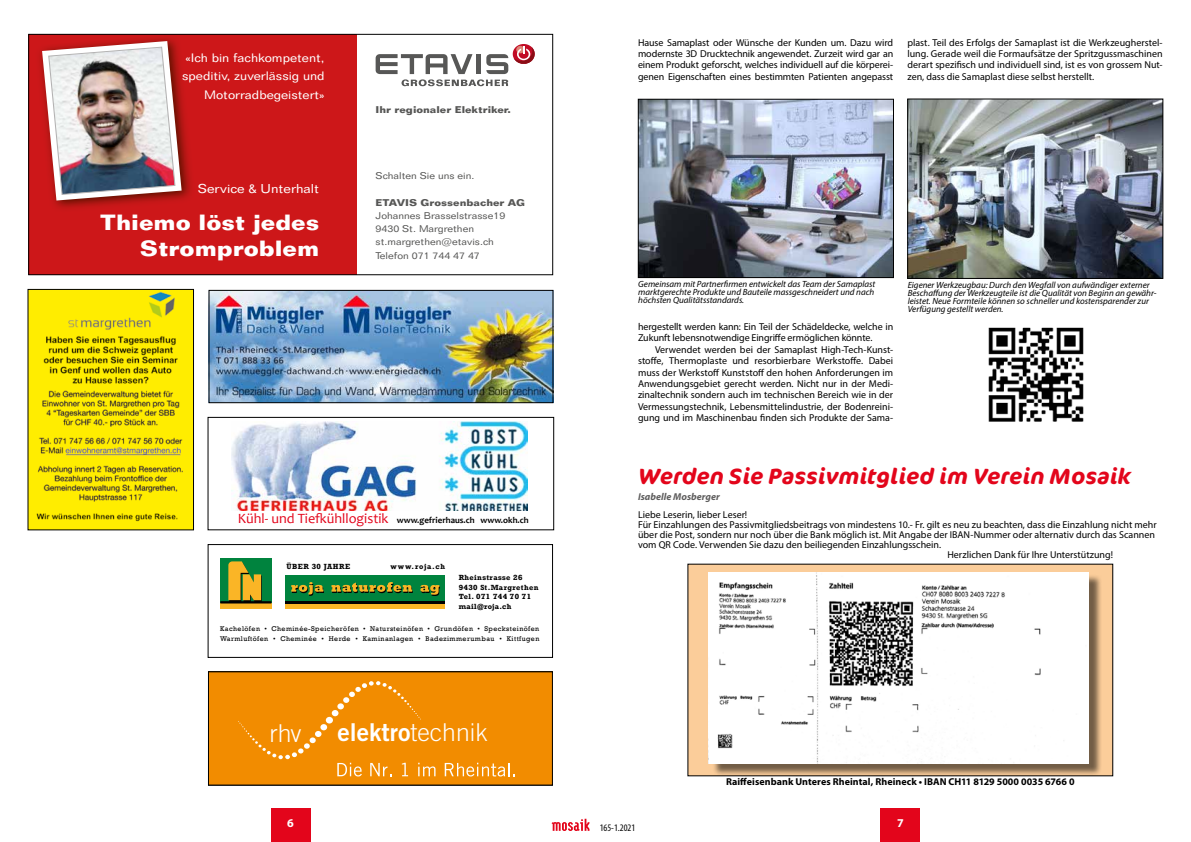
<style>
.page{position:relative;width:1191px;height:842px;background:#fff}
.page>*{position:absolute;margin:0;border:0;box-sizing:border-box;transform-origin:0 0}
.t1{font:24.6px "Trade Gothic Bold Two";color:#fff}
.t2{font:300 24.6px "Trade Gothic";color:#fff}
.t3{font:italic 700 22px "Cocon Pro";color:#e3051b}
.t4{font:700 21.6px/25.9px "Folio BT";color:#fff;text-align:right;scale:1.1 1}
.t5{font:12.6px "Folio BT";color:#fff;scale:1.1 1}
.t6{font:12px/18.6px "Folio BT";color:#fff;text-align:right;scale:1.1 1}
.t7{font:700 12px "Myriad Pro";color:#fff}
.t8{font:10px/11.4px "Myriad Pro";color:#000;text-align:justify}
.t9{font:700 10px "Myriad Pro";letter-spacing:.005em;color:#000}
.t10{font:italic 700 10px "Myriad Pro";color:#5f5e5e}
.t11{font:condensed 10px "Myriad Pro";color:#000}
.t12{font:9.6px/13.2px "Folio BT";color:#575756;scale:1.1 1}
.t13{font:700 9.6px "Folio BT";color:#575756;scale:1.1 1}
.t14{font:italic 9px/8px "Myriad Pro";color:#000}
.t15{font:700 8.9px "Candara";color:#000}
.t16{font:7px/9.5px "Rockwell";letter-spacing:.06em;color:#000}
.t17{font:700 7px/9.6px "Rockwell";letter-spacing:.06em;color:#000}
.t18{font:700 7px "Rockwell";letter-spacing:.105em;color:#000}
.s1{font-weight:400;font-size:14.2px;color:#e3051b}
.s2{font-family:"Trade Gothic";font-weight:300}
</style>
<div class="page">
<div style="left:271px;top:808px;width:39px;height:34px;background:#e3051b"></div>
<svg style="left:551px;top:819px;width:38px;height:12px"></svg>
<div style="left:880px;top:808px;width:40px;height:34px;background:#e3051b"></div>
<img style="left:211px;top:292px;width:340px;height:109px">
<div style="left:209px;top:290px;width:344px;height:113px;border:1px solid #000"></div>
<div style="left:210px;top:673px;width:340px;height:110px;background:#f28c00"></div>
<div style="left:208px;top:671px;width:344px;height:114px;border:1px solid #000"></div>
<div style="left:29px;top:34px;width:328px;height:241px;background:#cd1719"></div>
<img style="left:40px;top:38px;width:151px;height:170px">
<img style="left:42px;top:41px;width:140px;height:159px">
<svg style="left:375px;top:44px;width:159px;height:42px"></svg>
<div style="left:28px;top:34px;width:525px;height:241px;border:1px solid #000"></div>
<img style="left:232px;top:421px;width:295px;height:90px">
<div style="left:208px;top:417px;width:346px;height:113px;border:1px solid #000"></div>
<div style="left:220px;top:558px;width:51px;height:45px;background:#00833e"></div>
<div style="left:220px;top:603px;width:51px;height:6px;background:#fab526"></div>
<div style="left:285px;top:604px;width:160px;height:5px;background:#fab526"></div>
<div style="left:285px;top:575px;width:160px;height:29px;background:#00833e"></div>
<svg style="left:291px;top:582px;width:33px;height:14px"></svg>
<svg style="left:331px;top:582px;width:82px;height:11px"></svg>
<svg style="left:420px;top:585px;width:20px;height:11px"></svg>
<hr style="left:285px;top:601px;width:160px;height:3px;background:#000">
<svg style="left:220px;top:561px;width:51px;height:42px"></svg>
<div style="left:208px;top:544px;width:345px;height:114px;border:1px solid #000"></div>
<img style="left:640px;top:101px;width:251px;height:175px">
<div style="left:638px;top:99px;width:255px;height:179px;border:1px solid #000"></div>
<img style="left:909px;top:101px;width:252px;height:176px">
<div style="left:907px;top:99px;width:256px;height:180px;border:1px solid #000"></div>
<img style="left:30px;top:291px;width:162px;height:237px">
<div style="left:28px;top:289px;width:166px;height:241px;border:1px solid #000"></div>
<div style="left:688px;top:564px;width:424px;height:212px;background:#fbcd9a"></div>
<div style="left:712px;top:574px;width:390px;height:202px;background:#000;opacity:.55"></div>
<img style="left:709px;top:572px;width:379px;height:192px">
<img style="left:988px;top:327px;width:96px;height:95px">
<p class="t6" style="left:182px;top:48px;width:131px">«Ich bin fachkompetent, speditiv, zuverlässig und<br>Motorradbegeistert»</p>
<p class="t5" style="left:198px;top:180px;width:112px">Service &amp; Unterhalt</p>
<h3 class="t4" style="left:100px;top:209px;width:201px">Thiemo löst jedes<br>Stromproblem</h3>
<p class="t13" style="left:375px;top:104px;width:124px">Ihr regionaler Elektriker.</p>
<p class="t12" style="left:375px;top:169px;width:91px">Schalten Sie uns ein.</p>
<p class="t13" style="left:375px;top:196px;width:137px">ETAVIS Grossenbacher AG</p>
<p class="t12" style="left:375px;top:209px;width:119px">Johannes Brasselstrasse19<br>9430 St. Margrethen st.margrethen@etavis.ch<br>Telefon 071 744 47 47</p>
<p class="t15" style="left:238px;top:515px;width:292px"><span class="s1">Kühl- und Tiefkühllogistik</span> www.gefrierhaus.ch www.okh.ch</p>
<p class="t17" style="left:287px;top:561px;width:65px">ÜBER 30 JAHRE</p>
<p class="t18" style="left:390px;top:562px;width:56px">www.roja.ch</p>
<p class="t17" style="left:459px;top:573px;width:81px">Rheinstrasse 26<br>9430 St.Margrethen<br>Tel. 071 744 70 71 mail@roja.ch</p>
<p class="t16" style="left:220px;top:624px;width:321px">Kachelöfen • Cheminée-Speicheröfen • Natursteinöfen • Grundöfen • Specksteinöfen<br>Warmluftöfen • Cheminée • Herde • Kaminanlagen • Badezimmerumbau • Kittfugen</p>
<h1 class="t2" style="left:269px;top:718px;width:34px">rhv</h1>
<h1 class="t1" style="left:337px;top:717px;width:152px">elektro<span class="s2">technik</span></h1>
<p class="t7" style="left:287px;top:816px;width:8px">6</p>
<p class="t8" style="left:638px;top:36px;width:257px">Hause Samaplast oder Wünsche der Kunden um. Dazu wird modernste 3D Drucktechnik angewendet. Zurzeit wird gar an einem Produkt geforscht, welches individuell auf die körperei&shy;genen Eigenschaften eines bestimmten Patienten angepasst</p>
<p class="t8" style="left:907px;top:36px;width:257px">plast. Teil des Erfolgs der Samaplast ist die Werkzeugherstel&shy;lung. Gerade weil die Formaufsätze der Spritzgussmaschinen derart spezifisch und individuell sind, ist es von grossem Nut&shy;zen, dass die Samaplast diese selbst herstellt.</p>
<p class="t14" style="left:638px;top:280px;width:239px">Gemeinsam mit Partnerfirmen entwickelt das Team der Samaplast marktgerechte Produkte und Bauteile massgeschneidert und nach höchsten Qualitätsstandards.</p>
<p class="t14" style="left:907px;top:281px;width:250px">Eigener Werkzeugbau: Durch den Wegfall von aufwändiger externer Beschaffung der Werkzeugteile ist die Qualität von Beginn an gewähr&shy;leistet. Neue Formteile können so schneller und kostensparender zur Verfügung gestellt werden.</p>
<p class="t8" style="left:638px;top:321px;width:257px">hergestellt werden kann: Ein Teil der Schädeldecke, welche in<br>Zukunft lebensnotwendige Eingriffe ermöglichen könnte.</p>
<p class="t8" style="left:638px;top:344px;width:257px;text-indent:17px">Verwendet werden bei der Samaplast High-Tech-Kunst&shy;stoffe, Thermoplaste und resorbierbare Werkstoffe. Dabei muss der Werkstoff Kunststoff den hohen Anforderungen im Anwendungsgebiet gerecht werden. Nicht nur in der Medi&shy;zinaltechnik sondern auch im technischen Bereich wie in der Vermessungstechnik, Lebensmittelindustrie, der Bodenreini&shy;gung und im Maschinenbau finden sich Produkte der Sama-</p>
<h2 class="t3" style="left:638px;top:461px;width:495px">Werden Sie Passivmitglied im Verein Mosaik</h2>
<p class="t10" style="left:638px;top:490px;width:83px">Isabelle Mosberger</p>
<p class="t8" style="left:638px;top:509px;width:111px">Liebe Leserin, lieber Leser!</p>
<p class="t8" style="left:638px;top:519px;width:520px">Für Einzahlungen des Passivmitgliedsbeitrags von mindestens 10.- Fr. gilt es neu zu beachten, dass die Einzahlung nicht mehr</p>
<p class="t8" style="left:638px;top:529px;width:518px">über die Post, sondern nur noch über die Bank möglich ist. Mit Angabe der IBAN-Nummer oder alternativ durch das Scannen</p>
<p class="t8" style="left:638px;top:539px;width:305px">vom QR Code. Verwenden Sie dazu den beiliegenden Einzahlungsschein.</p>
<p class="t8" style="left:947px;top:549px;width:167px">Herzlichen Dank für Ihre Unterstützung!</p>
<p class="t11" style="left:600px;top:822px;width:37px">165-1.2021</p>
<p class="t9" style="left:726px;top:775px;width:350px">Raiffeisenbank Unteres Rheintal, Rheineck • IBAN CH11 8129 5000 0035 6766 0</p>
<p class="t7" style="left:897px;top:816px;width:8px">7</p>
</div>
